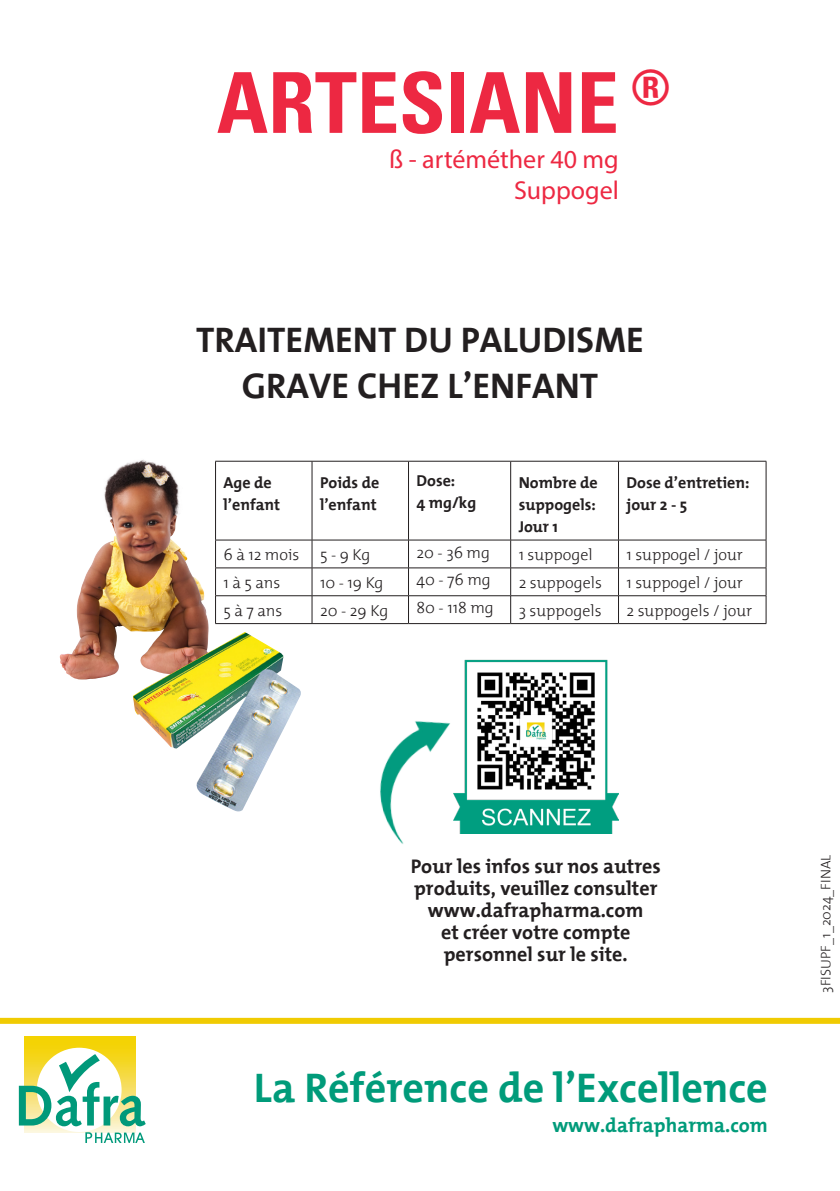
<style>
.page{position:relative;width:840px;height:1191px;background:#fff}
.page>*{position:absolute;margin:0;border:0;box-sizing:border-box;transform-origin:0 0}
.t1{font:700 condensed 84px "Univers LT Std";color:#ed2842}
.t2{font:700 42px "The Mix";color:#009b7a}
.t3{font:700 36px/46px "The Mix";color:#231f20;text-align:center}
.t4{font:26px "Myriad Pro";color:#ed2842}
.Body{font:700 20px "The Mix";color:#231f20}
.t5{font:700 20px "The Mix";color:#009b7a}
.Body-2{font:300 16px "The Mix";color:#231f20}
.Body-3{font:700 16px/22px "The Mix";color:#231f20}
.Body-4{font:300 14px "The Mix";color:#231f20}
</style>
<div class="page">
<hr style="left:215px;top:461px;width:97px;height:1px;background:#231f20">
<hr style="left:215px;top:461px;width:1px;height:79px;background:#231f20">
<hr style="left:312px;top:461px;width:96px;height:1px;background:#231f20">
<hr style="left:311px;top:461px;width:1px;height:79px;background:#231f20">
<hr style="left:408px;top:461px;width:102px;height:1px;background:#231f20">
<hr style="left:408px;top:461px;width:1px;height:79px;background:#231f20">
<hr style="left:510px;top:461px;width:108px;height:1px;background:#231f20">
<hr style="left:510px;top:461px;width:1px;height:79px;background:#231f20">
<hr style="left:618px;top:461px;width:147px;height:1px;background:#231f20">
<hr style="left:617px;top:461px;width:1px;height:79px;background:#231f20">
<hr style="left:765px;top:461px;width:1px;height:79px;background:#231f20">
<hr style="left:215px;top:540px;width:97px;height:1px;background:#231f20">
<hr style="left:312px;top:540px;width:96px;height:1px;background:#231f20">
<hr style="left:408px;top:540px;width:102px;height:1px;background:#231f20">
<hr style="left:510px;top:540px;width:108px;height:1px;background:#231f20">
<hr style="left:618px;top:540px;width:147px;height:1px;background:#231f20">
<hr style="left:215px;top:567px;width:97px;height:1px;background:#231f20">
<hr style="left:312px;top:567px;width:96px;height:1px;background:#231f20">
<hr style="left:408px;top:567px;width:102px;height:1px;background:#231f20">
<hr style="left:510px;top:567px;width:108px;height:1px;background:#231f20">
<hr style="left:618px;top:567px;width:147px;height:1px;background:#231f20">
<hr style="left:215px;top:595px;width:97px;height:1px;background:#231f20">
<svg style="left:215px;top:540px;width:1px;height:83px"></svg>
<hr style="left:312px;top:595px;width:96px;height:1px;background:#231f20">
<svg style="left:311px;top:540px;width:1px;height:83px"></svg>
<hr style="left:408px;top:595px;width:102px;height:1px;background:#231f20">
<svg style="left:408px;top:540px;width:1px;height:83px"></svg>
<hr style="left:510px;top:595px;width:108px;height:1px;background:#231f20">
<svg style="left:510px;top:540px;width:1px;height:83px"></svg>
<hr style="left:618px;top:595px;width:147px;height:1px;background:#231f20">
<svg style="left:765px;top:540px;width:1px;height:83px"></svg>
<hr style="left:215px;top:623px;width:97px;height:1px;background:#231f20">
<hr style="left:312px;top:623px;width:96px;height:1px;background:#231f20">
<hr style="left:408px;top:623px;width:102px;height:1px;background:#231f20">
<hr style="left:510px;top:623px;width:108px;height:1px;background:#231f20">
<hr style="left:618px;top:623px;width:147px;height:1px;background:#231f20">
<img style="left:60px;top:459px;width:104px;height:220px">
<img style="left:133px;top:632px;width:168px;height:179px">
<img style="left:464px;top:659px;width:154px;height:174px">
<img style="left:380px;top:663px;width:117px;height:181px">
<svg style="left:24px;top:1036px;width:111px;height:96px;background:#f5da33"></svg>
<div style="left:37px;top:1047px;width:84px;height:85px;background:#fff;border-radius:50%"></div>
<svg style="left:85px;top:1132px;width:60px;height:11px"></svg>
<svg style="left:19px;top:1054px;width:127px;height:72px"></svg>
<div style="left:0;top:1017px;width:839px;height:6px;background:#f0cb02"></div>
<p class="t1" style="left:217px;top:51px;width:455px">ARTESIANE <sup>®</sup></p>
<p class="t4" style="left:389px;top:143px;width:231px">ß - artéméther 40 mg</p>
<p class="t4" style="left:513px;top:175px;width:106px">Suppogel</p>
<p class="t3" style="left:196px;top:316px;width:449px">TRAITEMENT DU PALUDISME<br>GRAVE CHEZ L’ENFANT</p>
<p class="Body-3" style="left:223px;top:471px;width:58px">Age de l’enfant</p>
<p class="Body-3" style="left:320px;top:471px;width:61px">Poids de l’enfant</p>
<p class="Body-3" style="left:416px;top:469px;width:40px">Dose:</p>
<p class="Body-3" style="left:416px;top:491px;width:61px">4 mg/kg</p>
<p class="Body-3" style="left:518px;top:471px;width:80px">Nombre de suppogels:</p>
<p class="Body-3" style="left:518px;top:515px;width:41px">Jour 1</p>
<p class="Body-3" style="left:626px;top:471px;width:124px">Dose d’entretien: jour 2 - 5</p>
<p class="Body-2" style="left:223px;top:541px;width:77px">6 à 12 mois</p>
<p class="Body-2" style="left:320px;top:541px;width:52px">5 - 9 Kg</p>
<p class="Body-2" style="left:416px;top:539px;width:75px">20 - 36 mg</p>
<p class="Body-2" style="left:518px;top:541px;width:75px">1 suppogel</p>
<p class="Body-2" style="left:626px;top:541px;width:118px">1 suppogel / jour</p>
<p class="Body-2" style="left:223px;top:569px;width:58px">1 à 5 ans</p>
<p class="Body-2" style="left:320px;top:569px;width:65px">10 - 19 Kg</p>
<p class="Body-2" style="left:416px;top:567px;width:76px">40 - 76 mg</p>
<p class="Body-2" style="left:518px;top:569px;width:85px">2 suppogels</p>
<p class="Body-2" style="left:626px;top:569px;width:118px">1 suppogel / jour</p>
<p class="Body-2" style="left:223px;top:597px;width:60px">5 à 7 ans</p>
<p class="Body-2" style="left:320px;top:597px;width:70px">20 - 29 Kg</p>
<p class="Body-2" style="left:416px;top:594px;width:79px">80 - 118 mg</p>
<p class="Body-2" style="left:518px;top:597px;width:84px">3 suppogels</p>
<p class="Body-2" style="left:626px;top:597px;width:127px">2 suppogels / jour</p>
<p class="Body" style="left:410px;top:850px;width:251px">Pour les infos sur nos autres</p>
<p class="Body" style="left:414px;top:872px;width:245px">produits, veuillez consulter</p>
<p class="Body" style="left:427px;top:894px;width:217px">www.dafrapharma.com</p>
<p class="Body" style="left:441px;top:916px;width:191px">et créer votre compte</p>
<p class="Body" style="left:443px;top:938px;width:185px">personnel sur le site.</p>
<h2 class="t2" style="left:254px;top:1052px;width:515px">La Référence de l’Excellence</h2>
<p class="t5" style="left:552px;top:1108px;width:217px">www.dafrapharma.com</p>
<p class="Body-4" style="left:813px;top:992px;width:139px;rotate:-90deg">3FISUPF_1_2024_FINAL</p>
</div>
